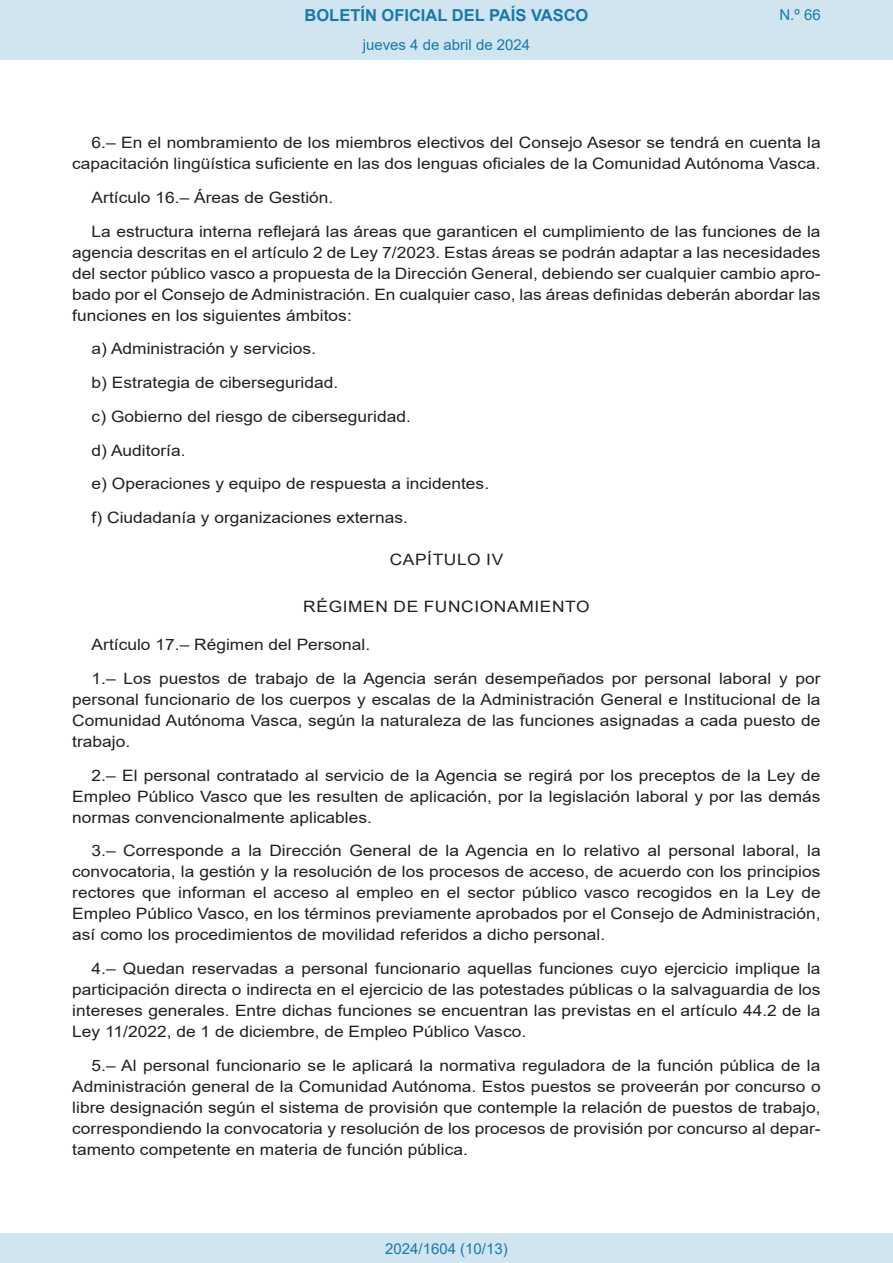
<style>
.page{position:relative;width:893px;height:1263px;background:#fff}
.page>*{position:absolute;margin:0;border:0;box-sizing:border-box;transform-origin:0 0}
.t1{font:700 16.5px "Arial";color:#1879ad}
.BOPVDetalle{font:15.6px/21px "Arial";color:#231f20;text-align:justify;scale:1.11 1}
.BOPVClave{font:15.6px "Arial";letter-spacing:.035em;color:#231f20;scale:1.11 1}
.Paginacion_Centro{font:15px "Arial";color:#1879ad}
</style>
<div class="page">
<div style="left:0;top:0;width:893px;height:60px;background:#d0e5f0"></div>
<div style="left:0;top:1233px;width:893px;height:30px;background:#d0e5f0"></div>
<p class="t1" style="left:305px;top:3px;width:285px">BOLETÍN OFICIAL DEL PAÍS VASCO</p>
<p class="Paginacion_Centro" style="left:363px;top:35px;width:169px">jueves 4 de abril de 2024</p>
<p class="Paginacion_Centro" style="left:779px;top:5px;width:43px">N.º 66</p>
<p class="BOPVDetalle" style="left:72px;top:132px;width:676px;text-align:right">6.– En el nombramiento de los miembros electivos del Consejo Asesor se tendrá en cuenta la capacitación lingüística suficiente en las dos lenguas oficiales de la Comunidad Autónoma Vasca.</p>
<p class="BOPVDetalle" style="left:92px;top:187px;width:219px">Artículo 16.– Áreas de Gestión.</p>
<p class="BOPVDetalle" style="left:72px;top:221px;width:676px;text-indent:19px">La estructura interna reflejará las áreas que garanticen el cumplimiento de las funciones de la agencia descritas en el artículo 2 de Ley 7/2023. Estas áreas se podrán adaptar a las necesidades del sector público vasco a propuesta de la Dirección General, debiendo ser cualquier cambio apro&shy;bado por el Consejo de Administración. En cualquier caso, las áreas definidas deberán abordar las funciones en los siguientes ámbitos:</p>
<p class="BOPVDetalle" style="left:92px;top:338px;width:204px">a) Administración y servicios.</p>
<p class="BOPVDetalle" style="left:92px;top:372px;width:224px">b) Estrategia de ciberseguridad.</p>
<p class="BOPVDetalle" style="left:92px;top:406px;width:289px">c) Gobierno del riesgo de ciberseguridad.</p>
<p class="BOPVDetalle" style="left:92px;top:440px;width:86px">d) Auditoría.</p>
<p class="BOPVDetalle" style="left:92px;top:473px;width:360px">e) Operaciones y equipo de respuesta a incidentes.</p>
<p class="BOPVDetalle" style="left:92px;top:507px;width:286px">f) Ciudadanía y organizaciones externas.</p>
<p class="BOPVClave" style="left:390px;top:549px;width:104px">CAPÍTULO IV</p>
<p class="BOPVClave" style="left:303px;top:596px;width:259px">RÉGIMEN DE FUNCIONAMIENTO</p>
<p class="BOPVDetalle" style="left:92px;top:634px;width:252px">Artículo 17.– Régimen del Personal.</p>
<p class="BOPVDetalle" style="left:72px;top:668px;width:676px;text-indent:19px">1.– Los puestos de trabajo de la Agencia serán desempeñados por personal laboral y por personal funcionario de los cuerpos y escalas de la Administración General e Institucional de la Comunidad Autónoma Vasca, según la naturaleza de las funciones asignadas a cada puesto de trabajo.</p>
<p class="BOPVDetalle" style="left:72px;top:764px;width:676px;text-indent:19px">2.– El personal contratado al servicio de la Agencia se regirá por los preceptos de la Ley de Empleo Público Vasco que les resulten de aplicación, por la legislación laboral y por las demás normas convencionalmente aplicables.</p>
<p class="BOPVDetalle" style="left:72px;top:840px;width:676px;text-indent:19px">3.– Corresponde a la Dirección General de la Agencia en lo relativo al personal laboral, la convocatoria, la gestión y la resolución de los procesos de acceso, de acuerdo con los principios rectores que informan el acceso al empleo en el sector público vasco recogidos en la Ley de Empleo Público Vasco, en los términos previamente aprobados por el Consejo de Administración, así como los procedimientos de movilidad referidos a dicho personal.</p>
<p class="BOPVDetalle" style="left:72px;top:958px;width:676px;text-indent:19px">4.– Quedan reservadas a personal funcionario aquellas funciones cuyo ejercicio implique la participación directa o indirecta en el ejercicio de las potestades públicas o la salvaguardia de los intereses generales. Entre dichas funciones se encuentran las previstas en el artículo 44.2 de la Ley 11/2022, de 1 de diciembre, de Empleo Público Vasco.</p>
<p class="BOPVDetalle" style="left:72px;top:1055px;width:676px;text-indent:19px">5.– Al personal funcionario se le aplicará la normativa reguladora de la función pública de la Administración general de la Comunidad Autónoma. Estos puestos se proveerán por concurso o libre designación según el sistema de provisión que contemple la relación de puestos de trabajo, correspondiendo la convocatoria y resolución de los procesos de provisión por concurso al depar&shy;tamento competente en materia de función pública.</p>
<p class="Paginacion_Centro" style="left:385px;top:1238px;width:124px">2024/1604 (10/13)</p>
</div>
